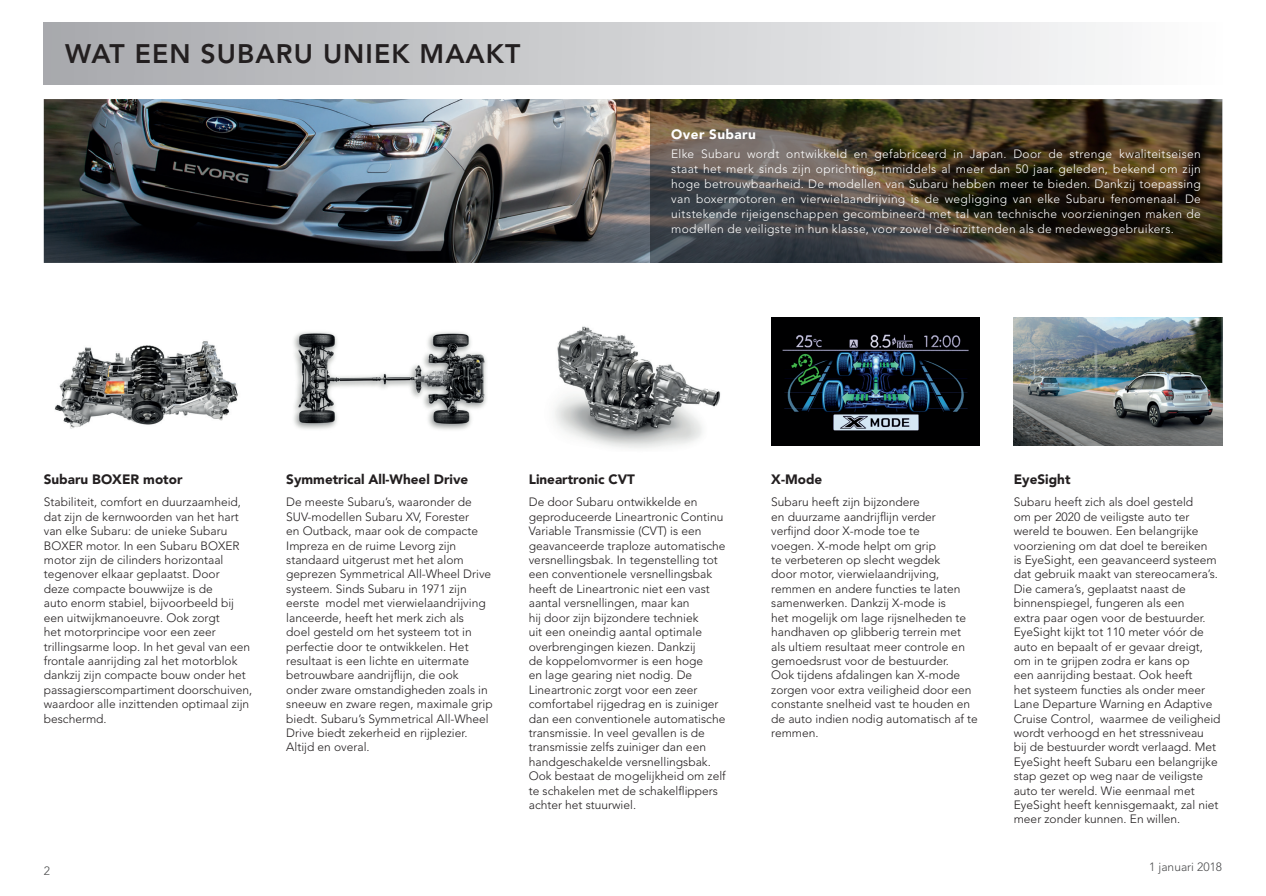
<style>
.page{position:relative;width:1266px;height:896px;background:#fff}
.page>*{position:absolute;margin:0;border:0;box-sizing:border-box;transform-origin:0 0}
.t1{font:800 26.55px "Avenir LT Std";letter-spacing:.04em;color:#231f20}
.t2{font:900 13.5px "Avenir LT Std";color:#231f20}
.t3{font:900 13.5px "Avenir LT Std";letter-spacing:.03em;color:#fff}
.t4{font:300 12px/14.4px "Avenir LT Std";color:#231f20}
.t5{font:300 12px/15px "Avenir LT Std";letter-spacing:.03em;color:#fff;text-align:justify}
.t6{font:300 12px "Avenir LT Std";color:#4b4c4d}
</style>
<div class="page">
<div style="left:44px;top:23px;width:1178px;height:61px;background:linear-gradient(to right,#a7a8ac,#fcfcfd)"></div>
<img style="left:44px;top:99px;width:606px;height:164px">
<img style="left:555px;top:326px;width:166px;height:123px">
<img style="left:650px;top:99px;width:572px;height:164px">
<img style="left:293px;top:332px;width:194px;height:98px">
<img style="left:54px;top:341px;width:184px;height:88px">
<img style="left:771px;top:318px;width:208px;height:127px">
<img style="left:1013px;top:318px;width:209px;height:127px">
<h1 class="t1" style="left:65px;top:38px;width:457px">WAT EEN SUBARU UNIEK MAAKT</h1>
<p class="t3" style="left:671px;top:126px;width:86px">Over Subaru</p>
<p class="t5" style="left:671px;top:147px;width:531px">Elke Subaru wordt ontwikkeld en gefabriceerd in Japan. Door de strenge kwaliteitseisen staat het merk sinds zijn oprichting, inmiddels al meer dan 50 jaar geleden, bekend om zijn hoge betrouwbaarheid. De modellen van Subaru hebben meer te bieden. Dankzij toepassing van boxermotoren en vierwielaandrijving is de wegligging van elke Subaru fenomenaal. De uitstekende rijeigenschappen gecombineerd met tal van technische voorzieningen maken de modellen de veiligste in hun klasse, voor zowel de inzittenden als de medeweggebruikers.</p>
<p class="t2" style="left:44px;top:470px;width:140px">Subaru BOXER motor</p>
<p class="t4" style="left:44px;top:495px;width:210px">Stabiliteit, comfort en duurzaamheid, dat zijn de kernwoorden van het hart van elke Subaru: de unieke Subaru BOXER motor. In een Subaru BOXER motor zijn de cilinders horizontaal tegenover elkaar geplaatst. Door<br>deze compacte bouwwijze is de<br>auto enorm stabiel, bijvoorbeeld bij een uitwijkmanoeuvre. Ook zorgt<br>het motorprincipe voor een zeer trillingsarme loop. In het geval van een frontale aanrijding zal het motorblok dankzij zijn compacte bouw onder het passagierscompartiment doorschuiven, waardoor alle inzittenden optimaal zijn beschermd.</p>
<p class="t2" style="left:286px;top:470px;width:184px">Symmetrical All-Wheel Drive</p>
<p class="t4" style="left:286px;top:495px;width:208px">De meeste Subaru’s, waaronder de SUV-modellen Subaru XV, Forester<br>en Outback, maar ook de compacte Impreza en de ruime Levorg zijn standaard uitgerust met het alom geprezen Symmetrical All-Wheel Drive systeem. Sinds Subaru in 1971 zijn eerste model met vierwielaandrijving lanceerde, heeft het merk zich als<br>doel gesteld om het systeem tot in perfectie door te ontwikkelen. Het resultaat is een lichte en uitermate betrouwbare aandrijflijn, die ook onder zware omstandigheden zoals in sneeuw en zware regen, maximale grip biedt. Subaru’s Symmetrical All-Wheel Drive biedt zekerheid en rijplezier.<br>Altijd en overal.</p>
<p class="t6" style="left:44px;top:863px;width:8px">2</p>
<p class="t2" style="left:528px;top:470px;width:108px">Lineartronic CVT</p>
<p class="t4" style="left:528px;top:495px;width:198px">De door Subaru ontwikkelde en geproduceerde Lineartronic Continu Variable Transmissie (CVT) is een geavanceerde traploze automatische versnellingsbak. In tegenstelling tot een conventionele versnellingsbak heeft de Lineartronic niet een vast aantal versnellingen, maar kan<br>hij door zijn bijzondere techniek<br>uit een oneindig aantal optimale overbrengingen kiezen. Dankzij<br>de koppelomvormer is een hoge<br>en lage gearing niet nodig. De Lineartronic zorgt voor een zeer comfortabel rijgedrag en is zuiniger dan een conventionele automatische transmissie. In veel gevallen is de transmissie zelfs zuiniger dan een handgeschakelde versnellingsbak.<br>Ook bestaat de mogelijkheid om zelf te schakelen met de schakelflippers achter het stuurwiel.</p>
<p class="t2" style="left:771px;top:470px;width:52px">X-Mode</p>
<p class="t4" style="left:771px;top:495px;width:208px">Subaru heeft zijn bijzondere<br>en duurzame aandrijflijn verder verfijnd door X-mode toe te<br>voegen. X-mode helpt om grip<br>te verbeteren op slecht wegdek<br>door motor, vierwielaandrijving, remmen en andere functies te laten samenwerken. Dankzij X-mode is<br>het mogelijk om lage rijsnelheden te handhaven op glibberig terrein met als ultiem resultaat meer controle en gemoedsrust voor de bestuurder.<br>Ook tijdens afdalingen kan X-mode zorgen voor extra veiligheid door een constante snelheid vast te houden en de auto indien nodig automatisch af te remmen.</p>
<p class="t2" style="left:1013px;top:470px;width:58px">EyeSight</p>
<p class="t4" style="left:1013px;top:495px;width:208px">Subaru heeft zich als doel gesteld<br>om per 2020 de veiligste auto ter wereld te bouwen. Een belangrijke voorziening om dat doel te bereiken<br>is EyeSight, een geavanceerd systeem dat gebruik maakt van stereocamera’s.<br>Die camera’s, geplaatst naast de binnenspiegel, fungeren als een<br>extra paar ogen voor de bestuurder.<br>EyeSight kijkt tot 110 meter vóór de auto en bepaalt of er gevaar dreigt, om in te grijpen zodra er kans op<br>een aanrijding bestaat. Ook heeft<br>het systeem functies als onder meer Lane Departure Warning en Adaptive Cruise Control, waarmee de veiligheid wordt verhoogd en het stressniveau<br>bij de bestuurder wordt verlaagd. Met EyeSight heeft Subaru een belangrijke stap gezet op weg naar de veiligste auto ter wereld. Wie eenmaal met EyeSight heeft kennisgemaakt, zal niet meer zonder kunnen. En willen.</p>
<p class="t6" style="left:1149px;top:860px;width:74px">1 januari 2018</p>
</div>
